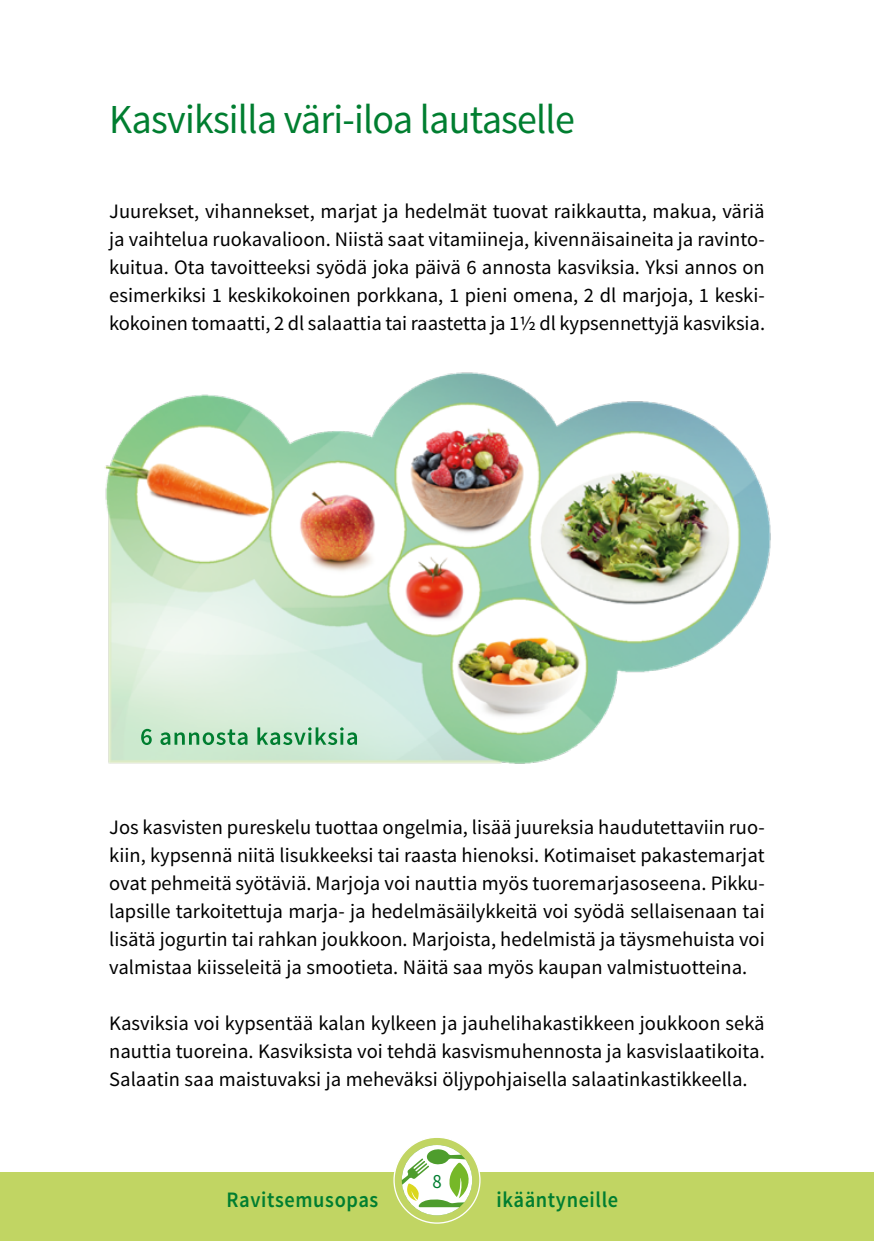
<style>
.page{position:relative;width:874px;height:1241px;background:#fff}
.page>*{position:absolute;margin:0;border:0;box-sizing:border-box;transform-origin:0 0}
.Otsikko1{font:41.12px "Source Sans Pro";letter-spacing:-.02em;color:#007e30}
.t1{font:600 22.05px "Source Sans Pro";letter-spacing:.03em;color:#007e30;scale:.92 1}
.Leipis{font:20.47px/28px "Source Sans Pro";color:#000;text-align:justify}
.t2{font:20.3px "Source Sans Pro";color:#007e30;scale:.92 1}
</style>
<div class="page">
<div style="left:0;top:1172px;width:873px;height:68px;background:#c1d563"></div>
<div style="left:394px;top:1137px;width:85px;height:85px;background:#c1d563;border-radius:50%"></div>
<svg style="left:401px;top:1144px;width:71px;height:71px"></svg>
<img style="left:105px;top:372px;width:666px;height:392px">
<svg style="left:141px;top:727px;width:216px;height:18px;background:#90c9a1"></svg>
<h1 class="Otsikko1" style="left:109px;top:94px;width:467px">Kasviksilla väri-iloa lautaselle</h1>
<p class="Leipis" style="left:109px;top:197px;width:657px">Juurekset, vihannekset, marjat ja hedelmät tuovat raikkautta, makua, väriä ja vaihtelua ruokavalioon. Niistä saat vitamiineja, kivennäisaineita ja ravinto&shy;kuitua. Ota tavoitteeksi syödä joka päivä 6 annosta kasviksia. Yksi annos on esimerkiksi 1 keskikokoinen porkkana, 1 pieni omena, 2 dl marjoja, 1 keski&shy;kokoinen tomaatti, 2 dl salaattia tai raastetta ja 1½ dl kypsennettyjä kasviksia.</p>
<p class="Leipis" style="left:109px;top:813px;width:656px">Jos kasvisten pureskelu tuottaa ongelmia, lisää juureksia haudutettaviin ruo&shy;kiin, kypsennä niitä lisukkeeksi tai raasta hienoksi. Kotimaiset pakastemarjat ovat pehmeitä syötäviä. Marjoja voi nauttia myös tuoremarjasoseena. Pikku&shy;lapsille tarkoitettuja marja- ja hedelmäsäilykkeitä voi syödä sellaisenaan tai lisätä jogurtin tai rahkan joukkoon. Marjoista, hedelmistä ja täysmehuista voi valmistaa kiisseleitä ja smootieta. Näitä saa myös kaupan valmistuotteina.</p>
<p class="Leipis" style="left:109px;top:1009px;width:656px">Kasviksia voi kypsentää kalan kylkeen ja jauhelihakastikkeen joukkoon sekä nauttia tuoreina. Kasviksista voi tehdä kasvismuhennosta ja kasvislaatikoita.<br>Salaatin saa maistuvaksi ja meheväksi öljypohjaisella salaatinkastikkeella.</p>
<p class="t2" style="left:432px;top:1168px;width:12px">8</p>
<p class="t1" style="left:226px;top:1185px;width:166px">Ravitsemusopas</p>
<p class="t1" style="left:496px;top:1185px;width:134px">ikääntyneille</p>
</div>
